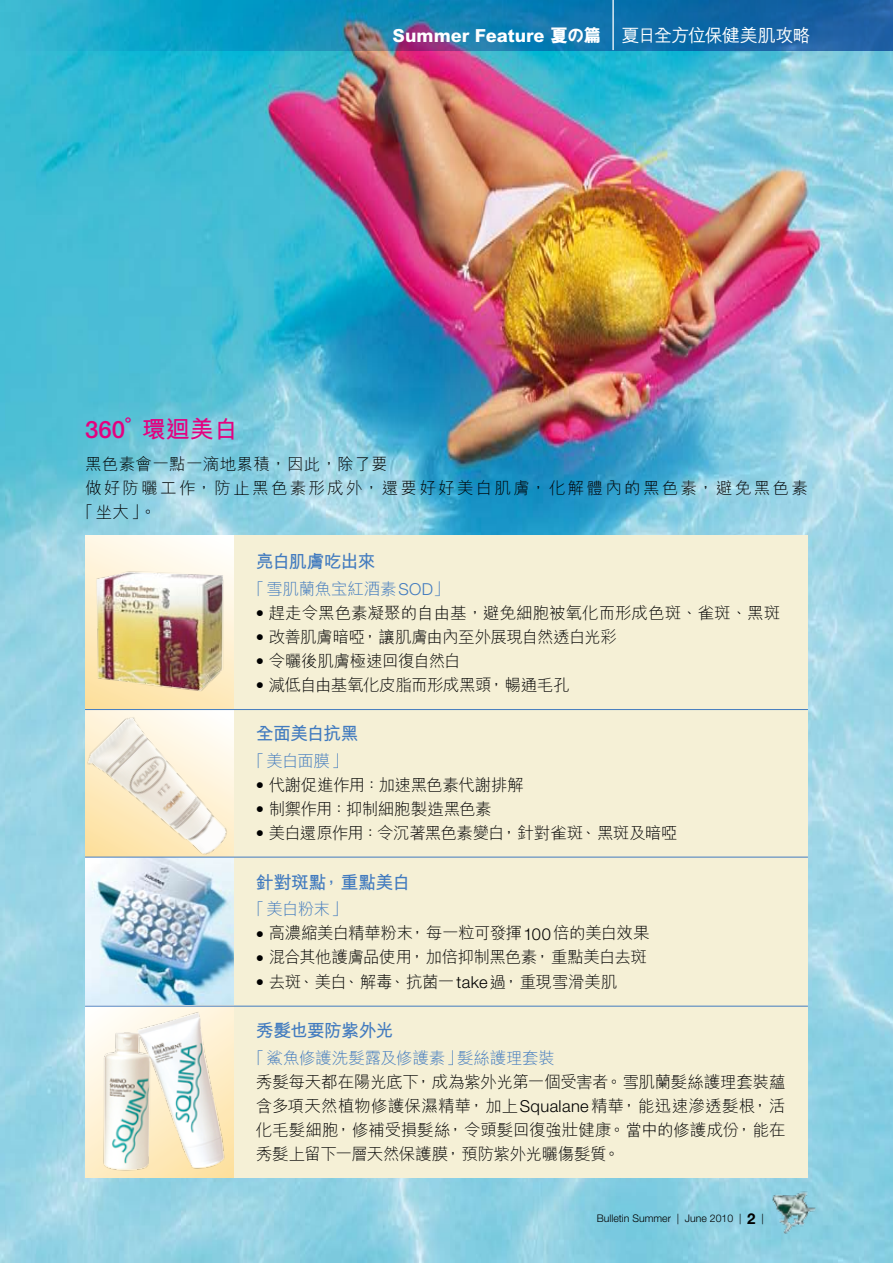
<style>
.page{position:relative;width:893px;height:1263px;background:#fff}
.page>*{position:absolute;margin:0;border:0;box-sizing:border-box;transform-origin:0 0}
.t1{font:700 24px "M Hei HK";color:#e4007f}
.t2{font:800 18px "M Hei HK";color:#fff}
.t3{font:700 18px "M Hei HK";letter-spacing:-.05em;color:#427bbf}
.t4{font:700 18px "M Hei HK";letter-spacing:-.03em;color:#427bbf}
.t5{font:300 16.5px/24px "M Hei HK";letter-spacing:-.015em;color:#000;text-align:justify}
.t6{font:300 16.5px "M Hei HK";letter-spacing:-.035em;color:#000}
.t7{font:300 16.5px "M Hei HK";letter-spacing:-.02em;color:#427bbf}
.t8{font:300 16.5px "M Hei HK";letter-spacing:.14em;color:#000}
.t9{font:300 16.5px "M Hei HK";letter-spacing:.02em;color:#000}
.t10{font:500 13.5px "M Hei HK";letter-spacing:-.05em;color:#fff}
.t11{font:300 10.5px "Helvetica Neue LT Std";color:#000}
.s1{font-family:"Helvetica Neue LT Std";font-weight:400}
.s2{font-weight:500}
.s3{font-family:"Helvetica Neue LT Std";font-weight:500}
.s4{font-family:"Li Hei Pro";font-weight:400}
.s5{font-family:"Helvetica Neue LT Std"}
</style>
<div class="page">
<img style="left:0;top:50px;width:893px;height:1213px">
<svg style="left:0;top:0;width:893px;height:50px;background:#1983b4"></svg>
<div style="left:85px;top:535px;width:723px;height:643px;background:#f5f0d6"></div>
<svg style="left:85px;top:535px;width:149px;height:174px;background:#fef3d8"></svg>
<img style="left:85px;top:562px;width:149px;height:134px">
<img style="left:85px;top:710px;width:149px;height:147px">
<img style="left:85px;top:858px;width:149px;height:148px">
<svg style="left:85px;top:1007px;width:149px;height:171px"></svg>
<hr style="left:85px;top:709px;width:723px;height:1px;background:#427bbf">
<hr style="left:85px;top:857px;width:723px;height:1px;background:#427bbf">
<hr style="left:85px;top:1006px;width:723px;height:1px;background:#427bbf">
<hr style="left:612px;top:0;width:2px;height:50px;background:#fff">
<img style="left:100px;top:1007px;width:126px;height:168px">
<img style="left:771px;top:1190px;width:47px;height:45px">
<p class="t10" style="left:486px;top:17px;width:310px"><span class="s1">Summer Feature</span> 夏の篇 — 夏日全方位保健美肌攻略</p>
<p class="t2" style="left:393px;top:26px;width:419px">Summer Feature 夏の篇 <span class="s2">夏日全方位保健美肌攻略</span></p>
<h1 class="t1" style="left:85px;top:412px;width:154px"><span class="s3">360</span><span class="s4">∘</span>環迴美白</h1>
<p class="t9" style="left:85px;top:455px;width:304px">黑色素會一點一滴地累積，因此，除了要</p>
<p class="t8" style="left:85px;top:479px;width:724px">做好防曬工作，防止黑色素形成外，還要好好美白肌膚，化解體內的黑色素，避免黑色素</p>
<p class="t5" style="left:77px;top:499px;width:81px">「坐大」。</p>
<p class="t3" style="left:256px;top:548px;width:121px">亮白肌膚吃出來</p>
<p class="t7" style="left:248px;top:580px;width:204px">「雪肌蘭魚宝紅酒素<span class="s5">SOD</span>」</p>
<p class="t5" style="left:256px;top:601px;width:526px"><span class="s5">•</span> 趕走令黑色素凝聚的自由基，避免細胞被氧化而形成色斑、雀斑、黑斑</p>
<p class="t5" style="left:256px;top:625px;width:363px"><span class="s5">•</span> 改善肌膚暗啞，讓肌膚由內至外展現自然透白光彩</p>
<p class="t5" style="left:256px;top:649px;width:206px"><span class="s5">•</span> 令曬後肌膚極速回復自然白</p>
<p class="t6" style="left:256px;top:676px;width:315px"><span class="s5">•</span> 減低自由基氧化皮脂而形成黑頭，暢通毛孔</p>
<p class="t3" style="left:256px;top:721px;width:104px">全面美白抗黑</p>
<p class="t7" style="left:248px;top:753px;width:102px">「美白面膜」</p>
<p class="t5" style="left:256px;top:773px;width:269px"><span class="s5">•</span> 代謝促進作用：加速黑色素代謝排解</p>
<p class="t5" style="left:256px;top:797px;width:237px"><span class="s5">•</span> 制禦作用：抑制細胞製造黑色素</p>
<p class="t6" style="left:256px;top:825px;width:423px"><span class="s5">•</span> 美白還原作用：令沉著黑色素變白，針對雀斑、黑斑及暗啞</p>
<p class="t4" style="left:256px;top:869px;width:156px">針對斑點，重點美白</p>
<p class="t7" style="left:248px;top:901px;width:102px">「美白粉末」</p>
<p class="t5" style="left:256px;top:921px;width:395px"><span class="s5">•</span> 高濃縮美白精華粉末，每一粒可發揮<span class="s5">100</span> 倍的美白效果</p>
<p class="t5" style="left:256px;top:945px;width:393px"><span class="s5">•</span> 混合其他護膚品使用，加倍抑制黑色素，重點美白去斑</p>
<p class="t5" style="left:256px;top:969px;width:363px"><span class="s5">•</span> 去斑、美白、解毒、抗菌一<span class="s5">take</span>過，重現雪滑美肌</p>
<p class="t3" style="left:256px;top:1017px;width:139px">秀髮也要防紫外光</p>
<p class="t7" style="left:248px;top:1049px;width:309px">「鯊魚修護洗髮露及修護素」髮絲護理套裝</p>
<p class="t5" style="left:256px;top:1069px;width:531px">秀髮每天都在陽光底下，成為紫外光第一個受害者。雪肌蘭髮絲護理套裝蘊含多項天然植物修護保濕精華，加上<span class="s5">Squalane</span>精華，能迅速滲透髮根，活化毛髮細胞，修補受損髮絲，令頭髮回復強壯健康。當中的修護成份，能在秀髮上留下一層天然保護膜，預防紫外光曬傷髮質。</p>
<p class="t11" style="left:597px;top:1212px;width:146px">Bulletin Summer | June 2010 |</p>
<p class="t11" style="left:761px;top:1212px;width:4px">|</p>
</div>
